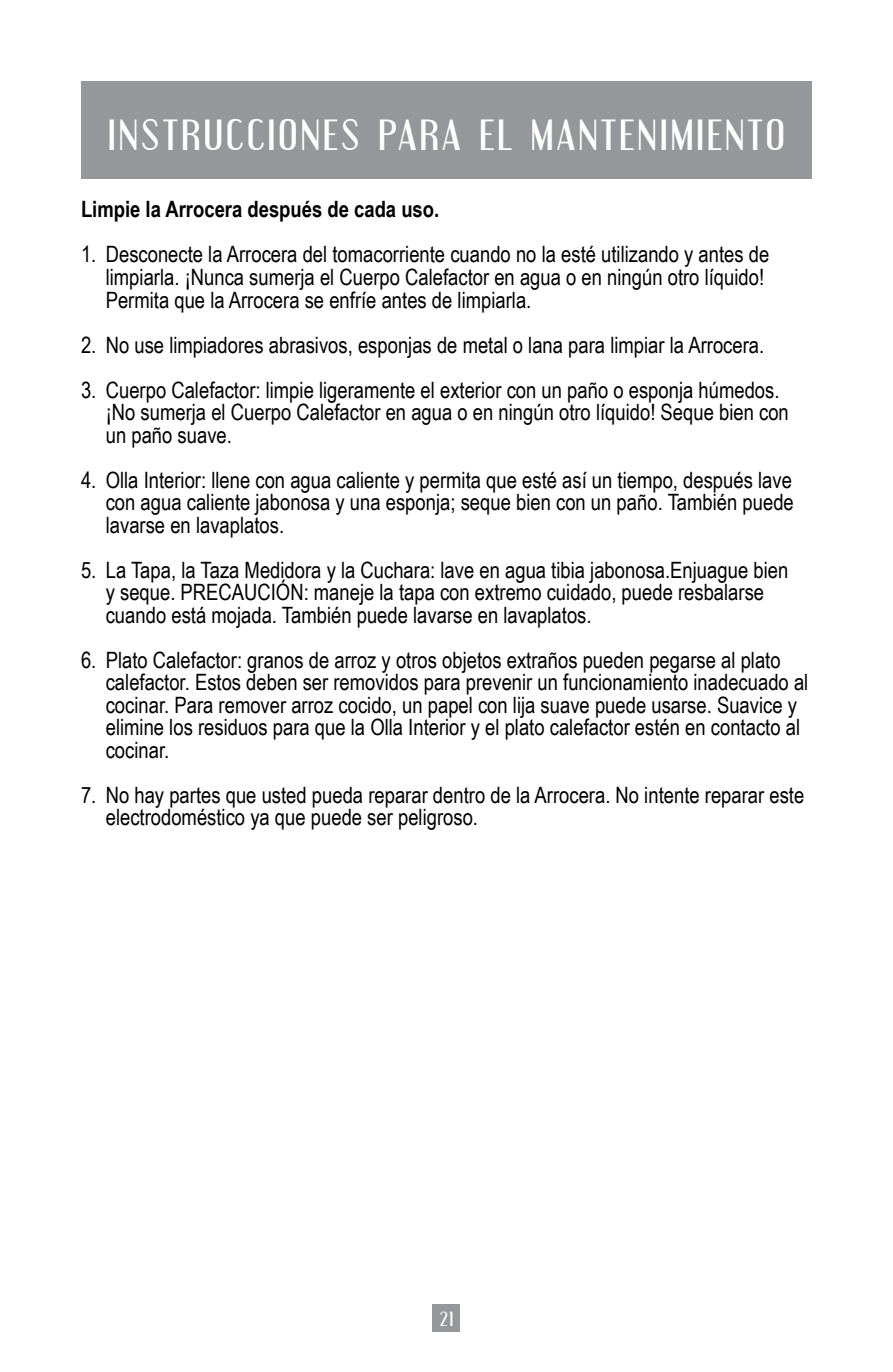
<style>
.page{position:relative;width:893px;height:1372px;background:#fff}
.page>*{position:absolute;margin:0;border:0;box-sizing:border-box;transform-origin:0 0}
.t1{font:38.25px "Engebrechtre";letter-spacing:.1em;color:#fff}
.t2{font:22.5px/22.5px "Arial Narrow";color:#000}
.t3{font:700 22.5px "Arial Narrow";color:#000}
.t4{font:18px "Engebrechtre";color:#fff}
</style>
<div class="page">
<div style="left:433px;top:1303px;width:27px;height:28px;background:#95979a"></div>
<div style="left:81px;top:81px;width:731px;height:97px;background:#95979a"></div>
<h1 class="t1" style="left:108px;top:112px;width:677px">INSTRUCCIONES PARA EL MANTENIMIENTO</h1>
<p class="t3" style="left:81px;top:196px;width:360px">Limpie la Arrocera después de cada uso.</p>
<p class="t2" style="left:106px;top:243px;width:665px;text-indent:-25px">1. Desconecte la Arrocera del tomacorriente cuando no la esté utilizando y antes de limpiarla. ¡Nunca sumerja el Cuerpo Calefactor en agua o en ningún otro líquido!<br>Permita que la Arrocera se enfríe antes de limpiarla.</p>
<p class="t2" style="left:81px;top:333px;width:685px">2. No use limpiadores abrasivos, esponjas de metal o lana para limpiar la Arrocera.</p>
<p class="t2" style="left:106px;top:378px;width:685px;text-indent:-25px">3. Cuerpo Calefactor: limpie ligeramente el exterior con un paño o esponja húmedos. ¡No sumerja el Cuerpo Calefactor en agua o en ningún otro líquido! Seque bien con un paño suave.</p>
<p class="t2" style="left:106px;top:468px;width:690px;text-align:justify;text-indent:-25px">4. Olla Interior: llene con agua caliente y permita que esté así un tiempo, después lave con agua caliente jabonosa y una esponja; seque bien con un paño. También puede lavarse en lavaplatos.</p>
<p class="t2" style="left:106px;top:558px;width:684px;text-indent:-25px">5. La Tapa, la Taza Medidora y la Cuchara: lave en agua tibia jabonosa.Enjuague bien y seque. PRECAUCIÓN: maneje la tapa con extremo cuidado, puede resbalarse cuando está mojada. También puede lavarse en lavaplatos.</p>
<p class="t2" style="left:106px;top:648px;width:704px;text-indent:-25px">6. Plato Calefactor: granos de arroz y otros objetos extraños pueden pegarse al plato calefactor. Estos deben ser removidos para prevenir un funcionamiento inadecuado al cocinar. Para remover arroz cocido, un papel con lija suave puede usarse. Suavice y elimine los residuos para que la Olla Interior y el plato calefactor estén en contacto al cocinar.</p>
<p class="t2" style="left:106px;top:783px;width:700px;text-indent:-25px">7. No hay partes que usted pueda reparar dentro de la Arrocera. No intente reparar este electrodoméstico ya que puede ser peligroso.</p>
<p class="t4" style="left:440px;top:1308px;width:15px">21</p>
</div>
